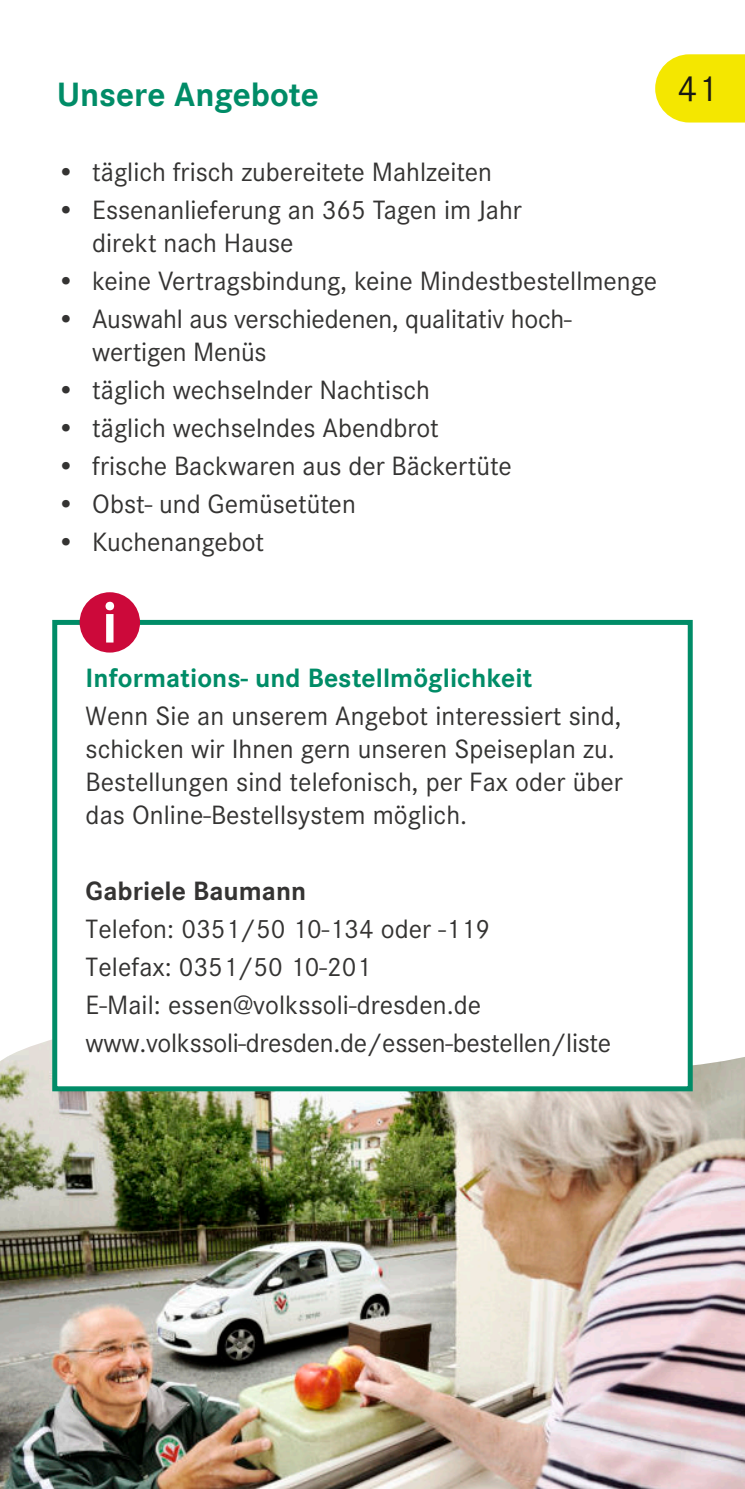
<style>
.page{position:relative;width:745px;height:1489px;background:#fff}
.page>*{position:absolute;margin:0;border:0;box-sizing:border-box;transform-origin:0 0}
.t1{font:700 60px "Corporate S";color:#fff}
.t2{font:37.5px "Corporate S";color:#181715}
.t3{font:700 35px "Corporate S";color:#008c67}
.t4{font:27.5px/33px "Corporate S";color:#343332}
.t5{font:700 27.5px "Corporate S";color:#008c67}
.t6{font:700 27.5px "Corporate S";color:#343332}
</style>
<div class="page">
<svg style="left:655px;top:54px;width:89px;height:68px;background:#f4e916"></svg>
<hr style="left:0;top:0;width:1px;height:1488px;background:#f4e700">
<img style="left:0;top:1030px;width:744px;height:458px">
<div style="left:52px;top:620px;width:640px;height:471px;background:#fff;border:5px solid #008c67"></div>
<div style="left:80px;top:592px;width:60px;height:60px;background:#cc093a;border-radius:50%"></div>
<p class="t3" style="left:57px;top:76px;width:263px">Unsere Angebote</p>
<h2 class="t2" style="left:677px;top:69px;width:41px">41</h2>
<p class="t4" style="left:57px;top:155px;width:436px">• täglich frisch zubereitete Mahlzeiten</p>
<p class="t4" style="left:92px;top:193px;width:431px;text-indent:-35px">• Essenanlieferung an 365 Tagen im Jahr direkt nach Hause</p>
<p class="t4" style="left:57px;top:264px;width:601px">• keine Vertragsbindung, keine Mindestbestellmenge</p>
<p class="t4" style="left:92px;top:302px;width:480px;text-indent:-35px">• Auswahl aus verschiedenen, qualitativ hoch&shy;wertigen Menüs</p>
<p class="t4" style="left:57px;top:373px;width:374px">• täglich wechselnder Nachtisch</p>
<p class="t4" style="left:57px;top:411px;width:383px">• täglich wechselndes Abendbrot</p>
<p class="t4" style="left:57px;top:449px;width:456px">• frische Backwaren aus der Bäckertüte</p>
<p class="t4" style="left:57px;top:487px;width:300px">• Obst- und Gemüsetüten</p>
<p class="t4" style="left:57px;top:525px;width:209px">• Kuchenangebot</p>
<h1 class="t1" style="left:102px;top:590px;width:17px">i</h1>
<p class="t5" style="left:86px;top:663px;width:448px">Informations- und Bestellmöglichkeit</p>
<p class="t4" style="left:86px;top:699px;width:538px">Wenn Sie an unserem Angebot interessiert sind, schicken wir Ihnen gern unseren Speiseplan zu.<br>Bestellungen sind telefonisch, per Fax oder über das Online-Bestellsystem möglich.</p>
<p class="t6" style="left:86px;top:876px;width:222px">Gabriele Baumann</p>
<p class="t4" style="left:86px;top:910px;width:527px;line-height:38px">Telefon: 0351/50 10-134 oder -119<br>Telefax: 0351/50 10-201<br>E-Mail: essen@volkssoli-dresden.de www.volkssoli-dresden.de/essen-bestellen/liste</p>
</div>
